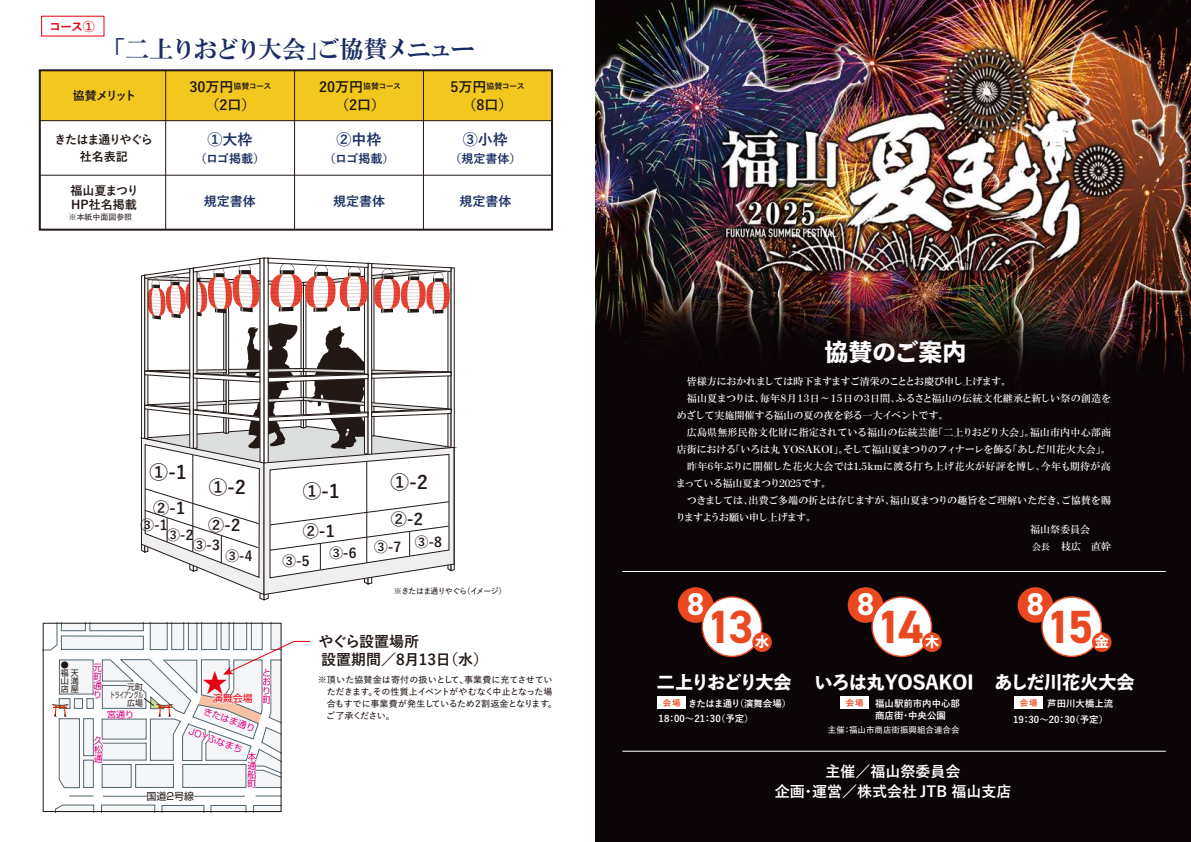
<style>
.page{position:relative;width:1191px;height:842px;background:#fff}
.page>*{position:absolute;margin:0;border:0;box-sizing:border-box;transform-origin:0 0}
.t1{font:700 46.7px "DIN2014";color:#e94820}
.t2{font:700 31.6px "DIN2014";color:#fff}
.t3{font:24px "Ro H Mincho Std XB";letter-spacing:-.075em;color:#1b2e62}
.t4{font:800 24px "Yu Go Std N";color:#fff}
.t5{font:700 18.5px "Yu Go Pr 6 N";color:#221815}
.t6{font:800 18.1px "Yu Go Std N";color:#fff}
.t7{font:800 18.1px "Yu Go Std N";letter-spacing:-.115em;color:#fff}
.t8{font:700 16.1px "Yu Go Pr 6 N";color:#221815}
.t9{font:700 15px/20px "Yu Go Pr 6 N";color:#fff;text-align:center}
.t10{font:700 15px "Yu Go Pr 6 N";color:#221815}
.t11{font:700 15px "Yu Go Pr 6 N";color:#1b2e62}
.t12{font:700 15px "Yu Go Pr 6 N";letter-spacing:-.025em;color:#221815}
.t13{font:800 14.1px "Yu Go Std N";color:#fff}
.t14{font:700 14px "Yu Go Pr 6 N";color:#221815}
.t15{font:700 13.6px/10.1px "Yu Go Pr 6 N";color:#221815}
.t16{font:700 13px "Yu Go Pr 6 N";color:#1b2e62}
.t17{font:700 12px "Yu Go Pr 6 N";color:#1b2e62}
.t18{font:700 12px/17px "Yu Go Pr 6 N";letter-spacing:-.085em;color:#221815;text-align:center}
.t19{font:700 12px/14px "Yu Go Pr 6 N";color:#221815}
.t20{font:700 12px "Yu Go Pr 6 N";letter-spacing:-.06em;color:#221815}
.t21{font:700 12px "Yu Go Pr 6 N";color:#e60012}
.t22{font:700 10px/17px "Ro H Mincho Std";color:#fff}
.t23{font:10px "Shin Go Pro";color:#221815}
.t24{font:10px "Shin Go Pro";color:#e60012}
.t25{font:700 9.4px/15.6px "Yu Go Pr 6 N";color:#fff}
.t26{font:600 9px/12px "Yu Go Pr 6 N";letter-spacing:-.025em;color:#221815}
.t27{font:9px/9px "Shin Go Pro";color:#d6007f;text-align:justify}
.t28{font:600 8.5px "Yu Go Pr 6 N";color:#fff}
.t29{font:700 8.5px "Yu Go Pr 6 N";color:#e94820}
.t30{font:700 8px "Yu Go Pr 6 N";letter-spacing:-.075em;color:#221815}
.t31{font:8px/8px "Shin Go Pro";color:#221815}
.t32{font:600 8px "Yu Go Pr 6 N";letter-spacing:-.095em;color:#221815}
.t33{font:600 8px "Yu Go Pr 6 N";color:#221815}
.s1{font-size:14px}
.s2{font-size:9px}
</style>
<div class="page">
<img style="left:596px;top:0;width:595px;height:842px">
<div style="left:40px;top:70px;width:512px;height:51px;background:#f2c81f"></div>
<div style="left:678px;top:587px;width:35px;height:36px;background:#e94820;border-radius:50%"></div>
<div style="left:702px;top:597px;width:59px;height:59px;background:#fff;border-radius:50%"></div>
<div style="left:701px;top:596px;width:61px;height:61px;border:1px solid #e94820;border-radius:50%"></div>
<div style="left:752px;top:632px;width:20px;height:20px;background:#e94820;border-radius:50%"></div>
<div style="left:657px;top:697px;width:29px;height:12px;background:#fff"></div>
<div style="left:1014px;top:697px;width:28px;height:12px;background:#fff"></div>
<div style="left:1017px;top:587px;width:36px;height:36px;background:#e94820;border-radius:50%"></div>
<div style="left:1042px;top:597px;width:59px;height:59px;background:#fff;border-radius:50%"></div>
<div style="left:1041px;top:596px;width:61px;height:61px;border:1px solid #e94820;border-radius:50%"></div>
<div style="left:1092px;top:632px;width:19px;height:20px;background:#e94820;border-radius:50%"></div>
<div style="left:39px;top:69px;width:514px;height:162px;border:2px solid #221815"></div>
<hr style="left:40px;top:120px;width:512px;height:1px;background:#221815">
<hr style="left:40px;top:175px;width:512px;height:1px;background:#221815">
<hr style="left:165px;top:71px;width:1px;height:159px;background:#221815">
<hr style="left:294px;top:71px;width:1px;height:159px;background:#221815">
<hr style="left:423px;top:71px;width:1px;height:159px;background:#221815">
<svg style="left:139px;top:257px;width:315px;height:343px"></svg>
<svg style="left:43px;top:623px;width:268px;height:189px"></svg>
<hr style="left:622px;top:751px;width:543px;height:1px;background:#fff">
<hr style="left:622px;top:571px;width:543px;height:1px;background:#fff">
<div style="left:847px;top:587px;width:36px;height:36px;background:#e94820;border-radius:50%"></div>
<div style="left:872px;top:597px;width:59px;height:59px;background:#fff;border-radius:50%"></div>
<div style="left:871px;top:596px;width:61px;height:61px;border:1px solid #e94820;border-radius:50%"></div>
<div style="left:922px;top:632px;width:19px;height:20px;background:#e94820;border-radius:50%"></div>
<div style="left:840px;top:697px;width:29px;height:12px;background:#fff"></div>
<p class="t21" style="left:49px;top:20px;width:47px">コース①</p>
<h3 class="t3" style="left:102px;top:34px;width:375px">「二上りおどり大会」ご協賛メニュー</h3>
<p class="t30" style="left:189px;top:82px;width:84px"><span class="s1">30万円</span>協賛コース</p>
<h3 class="t14" style="left:205px;top:97px;width:52px">（2口）</h3>
<p class="t30" style="left:319px;top:82px;width:84px"><span class="s1">20万円</span>協賛コース</p>
<h3 class="t14" style="left:335px;top:97px;width:52px">（2口）</h3>
<p class="t20" style="left:73px;top:89px;width:65px">協賛メリット</p>
<p class="t18" style="left:55px;top:131px;width:100px">きたはま通りやぐら社名表記</p>
<h3 class="t11" style="left:336px;top:131px;width:46px">②中枠</h3>
<h3 class="t11" style="left:207px;top:131px;width:46px">①大枠</h3>
<p class="t17" style="left:195px;top:151px;width:72px">（ロゴ掲載）</p>
<h3 class="t16" style="left:204px;top:194px;width:53px">規定書体</h3>
<h3 class="t16" style="left:333px;top:194px;width:53px">規定書体</h3>
<p class="t17" style="left:324px;top:151px;width:72px">（ロゴ掲載）</p>
<p class="t19" style="left:70px;top:184px;width:70px">福山夏まつり<br>HP社名掲載</p>
<p class="t33" style="left:69px;top:209px;width:65px">※本紙中面図参照</p>
<p class="t30" style="left:450px;top:82px;width:76px"><span class="s1">5万円</span>協賛コース</p>
<h3 class="t14" style="left:462px;top:97px;width:52px">（8口）</h3>
<h3 class="t11" style="left:463px;top:131px;width:46px">③小枠</h3>
<p class="t17" style="left:449px;top:151px;width:74px">（規定書体）</p>
<h3 class="t16" style="left:459px;top:194px;width:53px">規定書体</h3>
<h3 class="t5" style="left:150px;top:461px;width:39px">①-1</h3>
<h3 class="t8" style="left:153px;top:499px;width:34px">②-1</h3>
<h3 class="t15" style="left:141px;top:521px;width:29px">③-1</h3>
<h3 class="t15" style="left:193px;top:530px;width:29px;text-indent:-26px">③-2<br>③-3</h3>
<h3 class="t5" style="left:390px;top:472px;width:39px">①-2</h3>
<h3 class="t5" style="left:209px;top:477px;width:39px">①-2</h3>
<h3 class="t5" style="left:303px;top:480px;width:39px">①-1</h3>
<h3 class="t8" style="left:391px;top:510px;width:34px">②-2</h3>
<h3 class="t8" style="left:208px;top:516px;width:34px">②-2</h3>
<h3 class="t8" style="left:303px;top:522px;width:34px">②-1</h3>
<h3 class="t15" style="left:329px;top:549px;width:29px">③-6</h3>
<h3 class="t15" style="left:374px;top:540px;width:69px">③-7 ③-8</h3>
<h3 class="t15" style="left:225px;top:551px;width:29px">③-4</h3>
<h3 class="t15" style="left:282px;top:556px;width:29px">③-5</h3>
<p class="t32" style="left:394px;top:583px;width:114px">※きたはま通りやぐら（イメージ）</p>
<p class="t31" style="left:61px;top:660px;width:20px">●　福天山満店屋</p>
<p class="t27" style="left:93px;top:662px;width:10px">元町通り</p>
<p class="t27" style="left:262px;top:667px;width:10px;text-align:left">とおり町</p>
<p class="t24" style="left:202px;top:690px;width:52px"><sup>★</sup>演舞会場</p>
<p class="t31" style="left:110px;top:682px;width:35px;text-align:right">元町<br>トライアングル広場</p>
<p class="t27" style="left:107px;top:708px;width:28px">宮通り</p>
<p class="t27" style="left:206px;top:705px;width:56px;rotate:19deg">きたはま通り</p>
<p class="t27" style="left:191px;top:726px;width:57px;rotate:19deg">JOYふなまち</p>
<p class="t27" style="left:94px;top:735px;width:10px">久松通</p>
<p class="t27" style="left:247px;top:751px;width:10px">本通船町</p>
<p class="t23" style="left:146px;top:788px;width:49px">国道2号線</p>
<h3 class="t12" style="left:318px;top:633px;width:102px">やぐら設置場所</h3>
<h3 class="t10" style="left:321px;top:651px;width:169px">設置期間／8月13日（水）</h3>
<p class="t26" style="left:326px;top:672px;width:232px;text-indent:-9px">※頂いた協賛金は寄付の扱いとして、事業費に充てさせていただきます。その性質上イベントがやむなく中止となった場合もすでに事業費が発生しているため２割返金となります。ご了承ください。</p>
<h3 class="t4" style="left:824px;top:333px;width:144px">協賛のご案内</h3>
<p class="t22" style="left:675px;top:373px;width:437px">　皆様方におかれましては時下ますますご清栄のこととお慶び申し上げます。<br>　福山夏まつりは、毎年８月１３日～１５日の３日間、ふるさと福山の伝統文化継承と新しい祭の創造をめざして実施開催する福山の夏の夜を彩る一大イベントです。<br>　広島県無形民俗文化財に指定されている福山の伝統芸能「二上りおどり大会」。福山市内中心部商店街における「いろは丸 YOSAKOI」。そして福山夏まつりのフィナーレを飾る「あしだ川花火大会」。　昨年6年ぶりに開催した花火大会では1.5kmに渡る打ち上げ花火が好評を博し、今年も期待が高まっている福山夏まつり2025です。<br>　つきましては、出費ご多端の折とは存じますが、福山夏まつりの趣旨をご理解いただき、ご協賛を賜りますようお願い申し上げます。</p>
<p class="t22" style="left:1030px;top:521px;width:83px">福山祭委員会　<span class="s2">会長</span> 枝広　直幹</p>
<h2 class="t2" style="left:687px;top:583px;width:19px">8</h2>
<h1 class="t1" style="left:706px;top:596px;width:49px">13</h1>
<h3 class="t13" style="left:755px;top:630px;width:16px">水</h3>
<h2 class="t2" style="left:857px;top:583px;width:19px">8</h2>
<h1 class="t1" style="left:876px;top:596px;width:49px">14</h1>
<h3 class="t13" style="left:925px;top:630px;width:16px">木</h3>
<h2 class="t2" style="left:1026px;top:583px;width:19px">8</h2>
<h1 class="t1" style="left:1046px;top:596px;width:49px">15</h1>
<h3 class="t13" style="left:1095px;top:630px;width:16px">金</h3>
<h3 class="t6" style="left:994px;top:667px;width:142px">あしだ川花火大会</h3>
<p class="t25" style="left:1013px;top:712px;width:97px">19：30～20：30（予定）</p>
<h3 class="t7" style="left:657px;top:668px;width:136px">二上りおどり大会</h3>
<p class="t25" style="left:658px;top:695px;width:134px;text-indent:30px">きたはま通り（演舞会場）<br>18：00～21：30（予定）</p>
<h3 class="t6" style="left:814px;top:668px;width:160px">いろは丸YOSAKOI</h3>
<p class="t25" style="left:875px;top:697px;width:86px;line-height:12px">福山駅前市内中心部商店街・中央公園</p>
<p class="t29" style="left:663px;top:698px;width:19px">会場</p>
<p class="t29" style="left:1019px;top:698px;width:19px">会場</p>
<p class="t29" style="left:846px;top:698px;width:19px">会場</p>
<p class="t28" style="left:828px;top:722px;width:133px">主催：福山市商店街振興組合連合会</p>
<p class="t25" style="left:1047px;top:696px;width:68px">芦田川大橋上流</p>
<h3 class="t9" style="left:774px;top:762px;width:238px">主催／福山祭委員会<br>企画・運営／株式会社 JTB 福山支店</h3>
</div>
